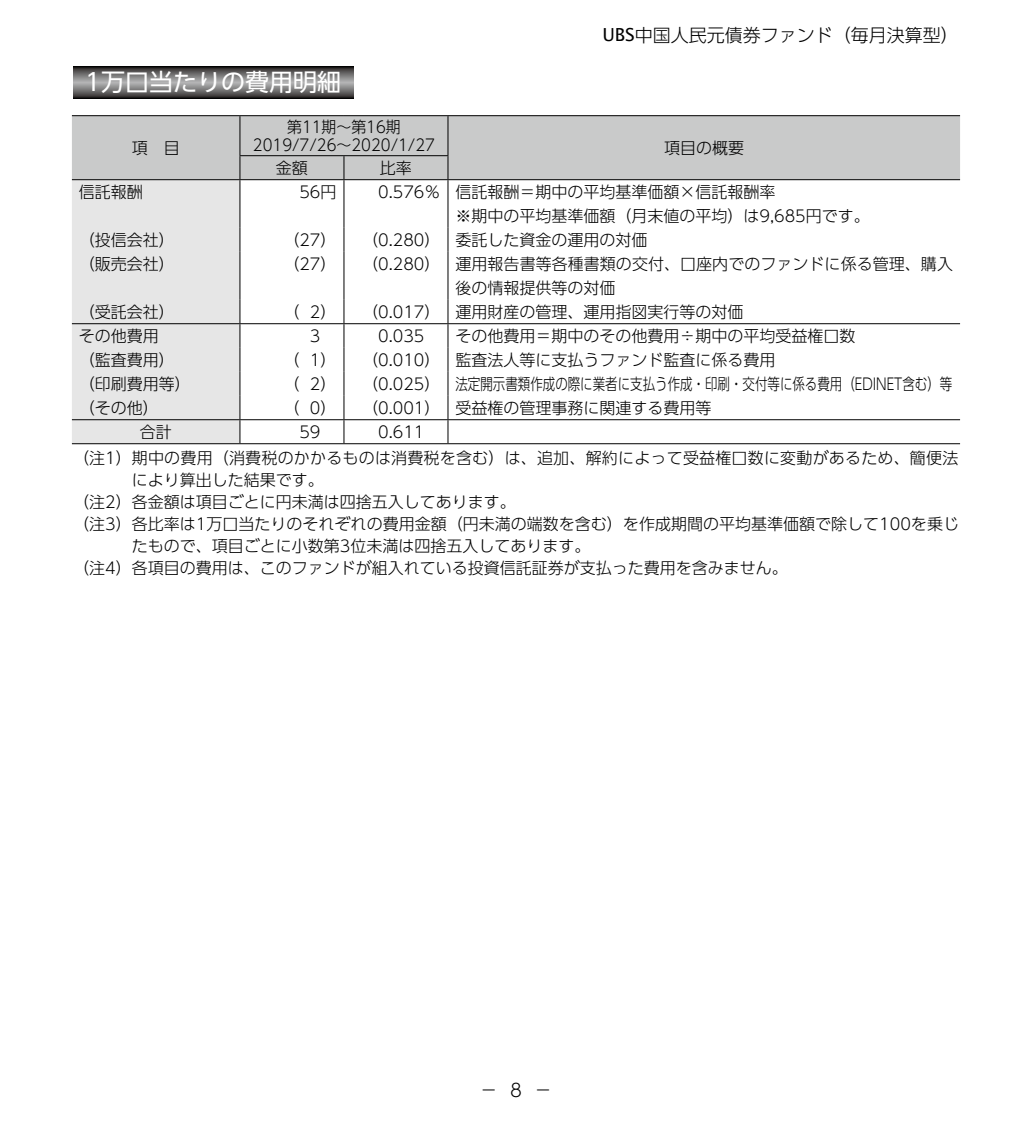
<style>
.page{position:relative;width:1032px;height:1134px;background:#fff}
.page>*{position:absolute;margin:0;border:0;box-sizing:border-box;transform-origin:0 0}
.t1{font:24px "UD Shin Go Pro";color:#fff}
.t2{font:300 18px "UD Shin Go Pro";color:#000}
.t3{font:300 16px/24px "UD Shin Go Pro";color:#000}
.t4{font:300 16px/18px "UD Shin Go Pro";color:#000;text-align:center;scale:.93 1}
.s1{font-family:"Lucida Sans Unicode";font-weight:400}
</style>
<div class="page">
<svg style="left:73px;top:66px;width:280px;height:32px;background:#6d6c6c"></svg>
<div style="left:72px;top:116px;width:888px;height:63px;background:#c9caca"></div>
<hr style="left:239px;top:116px;width:1px;height:39px;background:#000">
<hr style="left:447px;top:116px;width:1px;height:39px;background:#000">
<hr style="left:239px;top:155px;width:105px;height:1px;background:#000">
<hr style="left:344px;top:155px;width:104px;height:1px;background:#000">
<svg style="left:343px;top:156px;width:1px;height:23px"></svg>
<svg style="left:447px;top:156px;width:1px;height:23px"></svg>
<hr style="left:240px;top:179px;width:104px;height:1px;background:#000">
<hr style="left:344px;top:179px;width:104px;height:1px;background:#000">
<hr style="left:343px;top:180px;width:1px;height:48px;background:#000">
<hr style="left:448px;top:179px;width:512px;height:1px;background:#000">
<hr style="left:447px;top:180px;width:1px;height:48px;background:#000">
<svg style="left:343px;top:228px;width:1px;height:24px"></svg>
<svg style="left:447px;top:228px;width:1px;height:24px"></svg>
<hr style="left:343px;top:252px;width:1px;height:48px;background:#000">
<hr style="left:447px;top:252px;width:1px;height:48px;background:#000">
<hr style="left:240px;top:323px;width:104px;height:1px;background:#000">
<hr style="left:344px;top:323px;width:104px;height:1px;background:#000">
<hr style="left:448px;top:323px;width:512px;height:1px;background:#000">
<hr style="left:240px;top:419px;width:104px;height:1px;background:#000">
<svg style="left:72px;top:156px;width:168px;height:287px;background:#e1e1e1"></svg>
<hr style="left:344px;top:419px;width:104px;height:1px;background:#000">
<svg style="left:343px;top:300px;width:1px;height:143px"></svg>
<hr style="left:448px;top:419px;width:512px;height:1px;background:#000">
<svg style="left:447px;top:300px;width:1px;height:143px"></svg>
<hr style="left:72px;top:115px;width:168px;height:1px;background:#000">
<hr style="left:240px;top:115px;width:104px;height:1px;background:#000">
<hr style="left:344px;top:115px;width:104px;height:1px;background:#000">
<hr style="left:448px;top:115px;width:512px;height:1px;background:#000">
<hr style="left:72px;top:443px;width:168px;height:1px;background:#000">
<hr style="left:240px;top:443px;width:104px;height:1px;background:#000">
<hr style="left:344px;top:443px;width:104px;height:1px;background:#000">
<hr style="left:448px;top:443px;width:512px;height:1px;background:#000">
<h1 class="t1" style="left:85px;top:63px;width:257px">1万口当たりの費用明細</h1>
<p class="t3" style="left:132px;top:135px;width:49px">項　目</p>
<p class="t4" style="left:253px;top:117px;width:197px">第11期～第16期<br>2019/7/26～2020/1/27</p>
<p class="t3" style="left:276px;top:155px;width:33px">金額</p>
<p class="t3" style="left:380px;top:155px;width:33px">比率</p>
<p class="t2" style="left:602px;top:20px;width:358px"><span class="s1">UBS</span>中国人民元債券ファンド（毎月決算型）</p>
<p class="t3" style="left:664px;top:135px;width:81px">項目の概要</p>
<p class="t3" style="left:79px;top:179px;width:65px">信託報酬</p>
<p class="t3" style="left:299px;top:179px;width:39px">56円</p>
<p class="t3" style="left:455px;top:179px;width:416px;text-indent:-77px">0.576％ 信託報酬＝期中の平均基準価額×信託報酬率<br>※期中の平均基準価額（月末値の平均）は9,685円です。</p>
<p class="t3" style="left:79px;top:227px;width:97px">（投信会社）</p>
<p class="t3" style="left:283px;top:227px;width:55px">（27）</p>
<p class="t3" style="left:362px;top:227px;width:287px">（0.280） 委託した資金の運用の対価</p>
<p class="t3" style="left:79px;top:251px;width:97px">（販売会社）</p>
<p class="t3" style="left:283px;top:251px;width:55px">（27）</p>
<p class="t3" style="left:455px;top:251px;width:499px;text-indent:-93px">（0.280） 運用報告書等各種書類の交付、口座内でのファンドに係る管理、購入後の情報提供等の対価</p>
<p class="t3" style="left:79px;top:299px;width:97px">（受託会社）</p>
<p class="t3" style="left:283px;top:299px;width:55px">（ 2）</p>
<p class="t3" style="left:362px;top:299px;width:383px">（0.017） 運用財産の管理、運用指図実行等の対価</p>
<p class="t3" style="left:79px;top:323px;width:81px">その他費用</p>
<p class="t3" style="left:310px;top:323px;width:12px">3</p>
<p class="t3" style="left:378px;top:323px;width:48px">0.035</p>
<p class="t3" style="left:455px;top:323px;width:401px">その他費用＝期中のその他費用÷期中の平均受益権口数</p>
<p class="t3" style="left:79px;top:347px;width:97px">（監査費用）</p>
<p class="t3" style="left:283px;top:347px;width:55px">（ 1）</p>
<p class="t3" style="left:362px;top:347px;width:415px">（0.010） 監査法人等に支払うファンド監査に係る費用</p>
<p class="t3" style="left:79px;top:371px;width:113px">（印刷費用等）</p>
<p class="t3" style="left:283px;top:371px;width:55px">（ 2）</p>
<p class="t3" style="left:362px;top:371px;width:592px">（0.025） 法定開示書類作成の際に業者に支払う作成・印刷・交付等に係る費用（EDINET含む）等</p>
<p class="t3" style="left:79px;top:395px;width:81px">（その他）</p>
<p class="t3" style="left:283px;top:395px;width:55px">（ 0）</p>
<p class="t3" style="left:362px;top:395px;width:351px">（0.001） 受益権の管理事務に関連する費用等</p>
<p class="t3" style="left:140px;top:419px;width:33px">合計</p>
<p class="t3" style="left:299px;top:419px;width:23px">59</p>
<p class="t3" style="left:73px;top:418px;width:886px;line-height:26.2px;text-indent:305px">0.611<br>（注1）期中の費用（消費税のかかるものは消費税を含む）は、追加、解約によって受益権口数に変動があるため、簡便法</p>
<p class="t3" style="left:132px;top:467px;width:194px">により算出した結果です。</p>
<p class="t3" style="left:73px;top:489px;width:444px">（注2）各金額は項目ごとに円未満は四捨五入してあります。</p>
<p class="t3" style="left:73px;top:511px;width:887px">（注3）各比率は1万口当たりのそれぞれの費用金額（円未満の端数を含む）を作成期間の平均基準価額で除して100を乗じ</p>
<p class="t3" style="left:132px;top:533px;width:460px">たもので、項目ごとに小数第3位未満は四捨五入してあります。</p>
<p class="t3" style="left:73px;top:555px;width:716px">（注4）各項目の費用は、このファンドが組入れている投資信託証券が支払った費用を含みません。</p>
<p class="t2" style="left:510px;top:1076px;width:13px">8</p>
<p class="t2" style="left:480px;top:1076px;width:73px">－　　－</p>
</div>
